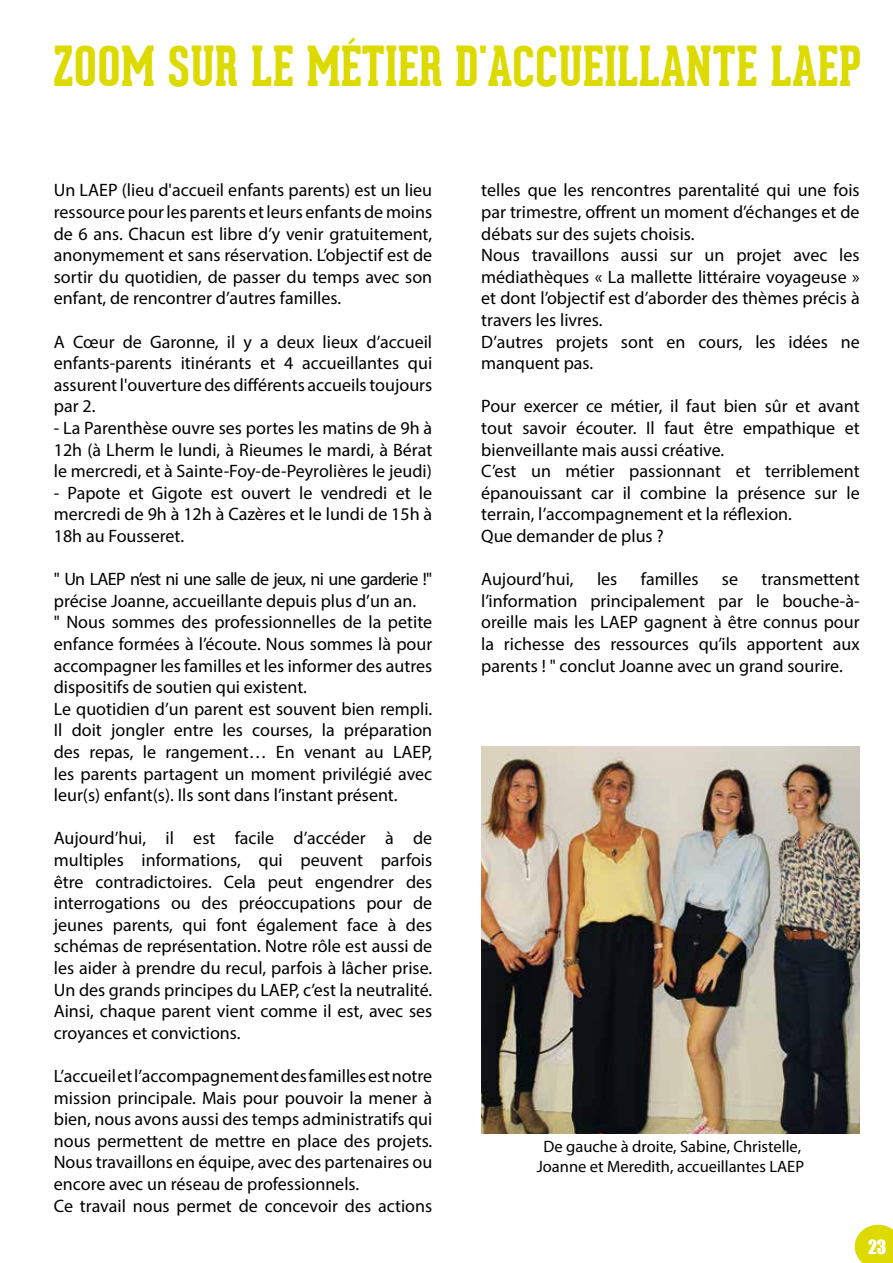
<style>
.page{position:relative;width:893px;height:1263px;background:#fff}
.page>*{position:absolute;margin:0;border:0;box-sizing:border-box;transform-origin:0 0}
.t1{font:800 54px "Geared Slab";color:#ddda00;scale:.89 1}
.t2{font:18px/21.6px "Myriad Pro";color:#000;text-align:justify}
.t3{font:18px "Impact";color:#fff}
.t4{font:16.5px/19.8px "Myriad Pro";color:#000;text-align:center}
</style>
<div class="page">
<svg style="left:855px;top:1225px;width:38px;height:38px"></svg>
<img style="left:481px;top:746px;width:379px;height:387px">
<h1 class="t1" style="left:53px;top:35px;width:910px">ZOOM SUR LE MÉTIER D'ACCUEILLANTE LAEP</h1>
<p class="t2" style="left:54px;top:179px;width:380px">Un LAEP (lieu d'accueil enfants parents) est un lieu ressource pour les parents et leurs enfants de moins de 6 ans. Chacun est libre d’y venir gratuitement, anonymement et sans réservation. L’objectif est de sortir du quotidien, de passer du temps avec son enfant, de rencontrer d’autres familles.</p>
<p class="t2" style="left:54px;top:330px;width:380px">A Cœur de Garonne, il y a deux lieux d’accueil enfants-parents itinérants et 4 accueillantes qui assurent l'ouverture des différents accueils toujours par 2.</p>
<p class="t2" style="left:54px;top:417px;width:380px">- La Parenthèse ouvre ses portes les matins de 9h à 12h (à Lherm le lundi, à Rieumes le mardi, à Bérat le mercredi, et à Sainte-Foy-de-Peyrolières le jeudi)</p>
<p class="t2" style="left:54px;top:482px;width:380px">- Papote et Gigote est ouvert le vendredi et le mercredi de 9h à 12h à Cazères et le lundi de 15h à 18h au Fousseret.</p>
<p class="t2" style="left:54px;top:568px;width:380px;text-align:left">" Un LAEP n’est ni une salle de jeux, ni une garderie !" précise Joanne, accueillante depuis plus d’un an.<br>" Nous sommes des professionnelles de la petite enfance formées à l’écoute. Nous sommes là pour accompagner les familles et les informer des autres dispositifs de soutien qui existent.<br>Le quotidien d’un parent est souvent bien rempli.<br>Il doit jongler entre les courses, la préparation des repas, le rangement… En venant au LAEP, les parents partagent un moment privilégié avec leur(s) enfant(s). Ils sont dans l’instant présent.</p>
<p class="t2" style="left:54px;top:827px;width:380px">Aujourd’hui, il est facile d’accéder à de multiples informations, qui peuvent parfois être contradictoires. Cela peut engendrer des interrogations ou des préoccupations pour de jeunes parents, qui font également face à des schémas de représentation. Notre rôle est aussi de les aider à prendre du recul, parfois à lâcher prise.<br>Un des grands principes du LAEP, c’est la neutralité.<br>Ainsi, chaque parent vient comme il est, avec ses croyances et convictions.</p>
<p class="t2" style="left:54px;top:1065px;width:380px;text-align:left">L’accueil et l’accompagnement des familles est notre mission principale. Mais pour pouvoir la mener à bien, nous avons aussi des temps administratifs qui nous permettent de mettre en place des projets.<br>Nous travaillons en équipe, avec des partenaires ou encore avec un réseau de professionnels.<br>Ce travail nous permet de concevoir des actions</p>
<p class="t2" style="left:481px;top:179px;width:380px;text-align:left">telles que les rencontres parentalité qui une fois par trimestre, offrent un moment d’échanges et de débats sur des sujets choisis.<br>Nous travaillons aussi sur un projet avec les médiathèques « La mallette littéraire voyageuse » et dont l’objectif est d’aborder des thèmes précis à travers les livres.<br>D’autres projets sont en cours, les idées ne manquent pas.</p>
<p class="t2" style="left:481px;top:395px;width:380px;text-align:left">Pour exercer ce métier, il faut bien sûr et avant tout savoir écouter. Il faut être empathique et bienveillante mais aussi créative.<br>C’est un métier passionnant et terriblement épanouissant car il combine la présence sur le terrain, l’accompagnement et la réflexion.<br>Que demander de plus ?</p>
<p class="t2" style="left:481px;top:568px;width:94px">Aujourd’hui,</p>
<p class="t2" style="left:597px;top:568px;width:22px">les</p>
<p class="t2" style="left:641px;top:568px;width:59px">familles</p>
<p class="t2" style="left:722px;top:568px;width:18px">se</p>
<p class="t2" style="left:481px;top:568px;width:380px;text-indent:280px">transmettent l’information principalement par le bouche-à&shy;oreille mais les LAEP gagnent à être connus pour la richesse des ressources qu’ils apportent aux parents ! " conclut Joanne avec un grand sourire.</p>
<p class="t4" style="left:537px;top:1136px;width:269px">De gauche à droite, Sabine, Christelle,<br>Joanne et Meredith, accueillantes LAEP</p>
<p class="t3" style="left:868px;top:1233px;width:20px">23</p>
</div>
